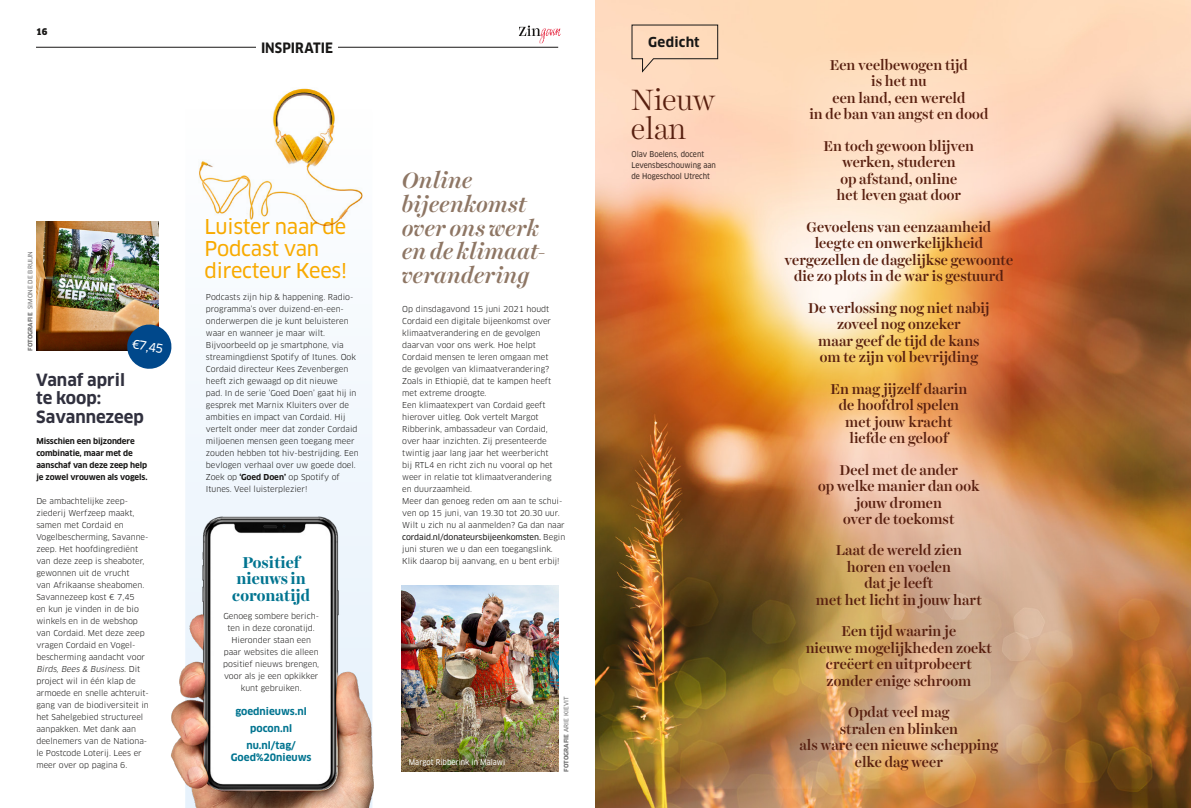
<style>
.page{position:relative;width:1191px;height:808px;background:#fff}
.page>*{position:absolute;margin:0;border:0;box-sizing:border-box;transform-origin:0 0}
.t1{font:300 29.8px/29.4px "Harriet Display";letter-spacing:-.005em;color:#581f0f}
.t2{font:italic 500 22.5px/23.5px "Harriet Display";color:#8e7664}
.t3{font:20px/22px "Clan OT News";letter-spacing:-.01em;color:#f8aa00}
.t4{font:700 16.5px/18.5px "Clan OT";color:#30303e}
.t5{font:700 16px/17px "Harriet Display";color:#007490;text-align:center}
.t6{font:500 14.5px/16.5px "Harriet Display";color:#581f0f;text-align:center}
.t7{font:700 condensed 14px "Clan OT";color:#181716}
.t8{font:700 13.4px "Clan OT";letter-spacing:.02em;color:#181716}
.t9{font:12px "Clan OT News";color:#fff}
.t10{font:700 10px/17px "Clan OT";color:#007490;text-align:center}
.t11{font:900 9px "Clan OT";color:#181716}
.t12{font:8px/12px "Clan OT";color:#181716}
.t13{font:700 8px/12px "Clan OT";letter-spacing:-.01em;color:#181716}
.t14{font:8px "Clan OT News";letter-spacing:-.01em;color:#181716}
.t15{font:7.8px/11px "Clan OT News";color:#372923;scale:.91 1}
.t16{font:7.8px "Clan OT News";color:#fff;scale:.91 1}
.t17{font:700 6px "Clan OT";letter-spacing:.01em;color:#6e6e6e}
.t18{font:6px "Clan OT News";letter-spacing:.01em;color:#6e6e6e}
.s1{font-style:italic}
.s2{font-weight:700}
.s3{font-family:"Clan OT"}
.s4{font-family:"Clan OT News";font-weight:400}
</style>
<div class="page">
<svg style="left:519px;top:26px;width:19px;height:10px"></svg>
<img style="left:538px;top:28px;width:23px;height:15px">
<div style="left:185px;top:108px;width:187px;height:700px;background:#f4f9fd"></div>
<img style="left:171px;top:516px;width:203px;height:292px">
<img style="left:595px;top:0;width:596px;height:808px">
<img style="left:785px;top:48px;width:227px;height:732px">
<hr style="left:36px;top:47px;width:522px;height:1px;background:#181716">
<div style="left:256px;top:39px;width:82px;height:17px;background:#fff"></div>
<svg style="left:631px;top:25px;width:87px;height:48px;background:#f3d1b5"></svg>
<img style="left:37px;top:221px;width:121px;height:129px">
<svg style="left:125px;top:323px;width:47px;height:46px"></svg>
<img style="left:401px;top:585px;width:157px;height:186px">
<img style="left:199px;top:88px;width:164px;height:138px">
<p class="t11" style="left:36px;top:27px;width:13px">16</p>
<h3 class="t7" style="left:261px;top:40px;width:73px">INSPIRATIE</h3>
<p class="t18" style="left:27px;top:309px;width:60px;rotate:-90deg">SIMONE DE BRUIJN</p>
<p class="t17" style="left:27px;top:351px;width:40px;rotate:-90deg">FOTOGRAFIE</p>
<h3 class="t9" style="left:133px;top:337px;width:33px;rotate:10deg">€7,45</h3>
<h3 class="t4" style="left:36px;top:371px;width:109px">Vanaf april te koop:<br>Savannezeep</h3>
<p class="t13" style="left:36px;top:435px;width:113px">Misschien een bijzondere combinatie, maar met de aanschaf van deze zeep help je zowel vrouwen als vogels.</p>
<p class="t12" style="left:36px;top:495px;width:114px">De ambachtelijke zeep&shy;ziederij Werfzeep maakt, samen met Cordaid en<br>Vogelbescherming, Savanne&shy;zeep. Het hoofdingrediënt van deze zeep is sheaboter, gewonnen uit de vrucht<br>van Afrikaanse sheabomen.<br>Savannezeep kost € 7,45<br>en kun je vinden in de bio winkels en in de webshop van Cordaid. Met deze zeep vragen Cordaid en Vogel&shy;bescherming aandacht voor<br><span class="s1">Birds, Bees &amp; Business.</span> D i t project wil in één klap de armoede en snelle achteruit&shy;gang van de biodiversiteit in het Sahelgebied structureel aanpakken. Met dank aan deelnemers van de Nationa&shy;le Postcode Loterij. Lees er meer over op pagina 6.</p>
<h3 class="t3" style="left:204px;top:216px;width:144px">Luister naar de<br>Podcast van directeur Kees!</h3>
<p class="t12" style="left:206px;top:291px;width:154px">Podcasts zijn hip &amp; happening. Radio&shy;programma’s over duizend-en-een&shy;onderwerpen die je kunt beluisteren waar en wanneer je maar wilt.<br>Bijvoorbeeld op je smartphone, via streamingdienst Spotify of Itunes. Ook Cordaid directeur Kees Zevenbergen heeft zich gewaagd op dit nieuwe<br>pad. In de serie ’Goed Doen’ gaat hij in gesprek met Marnix Kluiters over de ambities en impact van Cordaid. Hij vertelt onder meer dat zonder Cordaid miljoenen mensen geen toegang meer zouden hebben tot hiv-bestrijding. Een bevlogen verhaal over uw goede doel.<br>Zoek op <span class="s2">‘Goed Doen’</span> op Spotify of Itunes. Veel luisterplezier!</p>
<h3 class="t5" style="left:232px;top:553px;width:79px">Positief nieuws in coronatijd</h3>
<p class="t12" style="left:223px;top:609px;width:98px;text-align:center">Genoeg sombere berich&shy;ten in deze coronatijd.<br>Hieronder staan een paar websites die alleen positief nieuws brengen, voor als je een opkikker kunt gebruiken.</p>
<p class="t10" style="left:235px;top:702px;width:73px">goednieuws.nl pocon.nl nu.nl/tag/</p>
<p class="t10" style="left:231px;top:748px;width:82px">Goed%20nieuws</p>
<h2 class="t2" style="left:402px;top:169px;width:145px">Online bijeenkomst over ons werk en de klimaat&shy;verandering</h2>
<p class="t12" style="left:402px;top:303px;width:164px">Op dinsdagavond 15 juni 2021 houdt Cordaid een digitale bijeenkomst over klimaatverandering en de gevolgen daarvan voor ons werk. Hoe helpt Cordaid mensen te leren omgaan met<br>de gevolgen van klimaatverandering?<br>Zoals in Ethiopië, dat te kampen heeft met extreme droogte.<br>Een klimaatexpert van Cordaid geeft hierover uitleg. Ook vertelt Margot Ribberink, ambassadeur van Cordaid, over haar inzichten. Zij presenteerde twintig jaar lang jaar het weerbericht<br>bij RTL4 en richt zich nu vooral op het weer in relatie tot klimaatverandering<br>en duurzaamheid.<br>Meer dan genoeg reden om aan te schui&shy;ven op 15 juni, van 19.30 tot 20.30 uur.<br>Wilt u zich nu al aanmelden? Ga dan naar</p>
<p class="t14" style="left:402px;top:532px;width:164px">cordaid.nl/donateursbijeenkomsten. <span class="s3">Begin</span></p>
<p class="t12" style="left:402px;top:543px;width:159px">juni sturen we u dan een toegangslink.<br>Klik daarop bij aanvang, en u bent erbij!</p>
<p class="t16" style="left:409px;top:758px;width:107px">Margot Ribberink in Malawi</p>
<p class="t17" style="left:562px;top:772px;width:77px;rotate:-90deg">FOTOGRAFIE <span class="s4">ARIE KIEVIT</span></p>
<h3 class="t8" style="left:648px;top:34px;width:53px">Gedicht</h3>
<h1 class="t1" style="left:631px;top:85px;width:86px">Nieuw elan</h1>
<p class="t15" style="left:631px;top:149px;width:94px">Olav Boelens, docent<br>Levensbeschouwing aan de Hogeschool Utrecht</p>
<h3 class="t6" style="left:809px;top:56px;width:181px">Een veelbewogen tijd<br>is het nu<br>een land, een wereld<br>in de ban van angst en dood</h3>
<h3 class="t6" style="left:823px;top:137px;width:152px">En toch gewoon blijven werken, studeren<br>op afstand, online<br>het leven gaat door</h3>
<h3 class="t6" style="left:784px;top:218px;width:230px">Gevoelens van eenzaamheid<br>leegte en onwerkelijkheid vergezellen de dagelijkse gewoonte die zo plots in de war is gestuurd</h3>
<h3 class="t6" style="left:808px;top:299px;width:183px">De verlossing nog niet nabij zoveel nog onzeker<br>maar geef de tijd de kans om te zijn vol bevrijding</h3>
<h3 class="t6" style="left:830px;top:380px;width:138px">En mag jijzelf daarin de hoofdrol spelen met jouw kracht liefde en geloof</h3>
<h3 class="t6" style="left:818px;top:461px;width:163px">Deel met de ander<br>op welke manier dan ook jouw dromen<br>over de toekomst</h3>
<h3 class="t6" style="left:816px;top:542px;width:168px">Laat de wereld zien horen en voelen<br>dat je leeft<br>met het licht in jouw hart</h3>
<h3 class="t6" style="left:805px;top:623px;width:188px">Een tijd waarin je<br>nieuwe mogelijkheden zoekt creëert en uitprobeert zonder enige schroom</h3>
<h3 class="t6" style="left:799px;top:704px;width:200px">Opdat veel mag<br>stralen en blinken<br>als ware een nieuwe schepping elke dag weer</h3>
</div>
